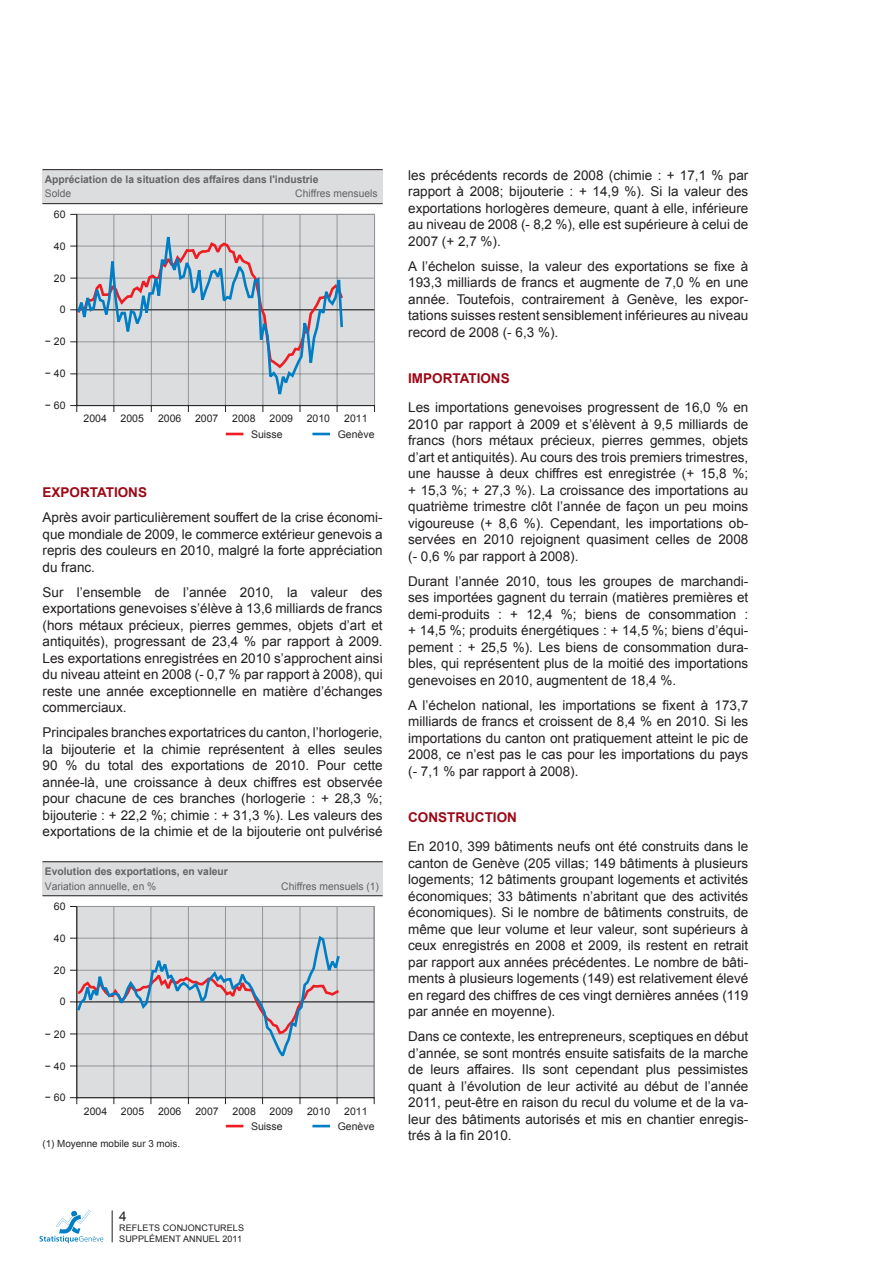
<style>
.page{position:relative;width:893px;height:1263px;background:#fff}
.page>*{position:absolute;margin:0;border:0;box-sizing:border-box;transform-origin:0 0}
.t1{font:13.5px/16.5px "Arial";color:#231f20;text-align:justify}
.t2{font:700 13.5px "Arial";color:#9d0715}
.t3{font:10.5px "Arial";color:#262324}
.t4{font:700 10.5px "Arial";color:#636366}
.t5{font:10.5px "Arial";color:#636366}
.t6{font:10.5px "Arial";color:#231f20}
.t7{font:9.75px "Arial";color:#262324}
.t8{font:9px/10.5px "Arial";letter-spacing:.01em;color:#231f20}
</style>
<div class="page">
<hr style="left:112px;top:1210px;width:1px;height:32px;background:#231f20">
<svg style="left:39px;top:1210px;width:64px;height:33px"></svg>
<div style="left:43px;top:170px;width:340px;height:34px;background:#dcdddf"></div>
<hr style="left:43px;top:203px;width:340px;height:1px;background:#231f20">
<hr style="left:43px;top:169px;width:340px;height:1px;background:#231f20">
<svg style="left:226px;top:433px;width:17px;height:2px"></svg>
<svg style="left:312px;top:433px;width:18px;height:2px"></svg>
<div style="left:77px;top:214px;width:297px;height:192px;background:#dcdddf"></div>
<hr style="left:337px;top:214px;width:1px;height:192px;background:#939598">
<hr style="left:300px;top:214px;width:1px;height:192px;background:#939598">
<hr style="left:263px;top:214px;width:1px;height:192px;background:#939598">
<hr style="left:225px;top:214px;width:1px;height:192px;background:#939598">
<hr style="left:188px;top:214px;width:1px;height:192px;background:#939598">
<hr style="left:151px;top:214px;width:1px;height:192px;background:#939598">
<hr style="left:114px;top:214px;width:1px;height:192px;background:#939598">
<hr style="left:76px;top:246px;width:298px;height:1px;background:#939598">
<hr style="left:76px;top:278px;width:298px;height:1px;background:#939598">
<hr style="left:76px;top:342px;width:298px;height:1px;background:#939598">
<hr style="left:76px;top:374px;width:298px;height:1px;background:#939598">
<hr style="left:374px;top:214px;width:1px;height:192px;background:#939598">
<hr style="left:76px;top:214px;width:298px;height:1px;background:#939598">
<hr style="left:76px;top:405px;width:298px;height:1px;background:#262324">
<hr style="left:77px;top:214px;width:1px;height:192px;background:#262324">
<svg style="left:70px;top:405px;width:8px;height:7px"></svg>
<hr style="left:77px;top:310px;width:297px;height:1px;background:#262324">
<svg style="left:75px;top:216px;width:270px;height:192px"></svg>
<div style="left:43px;top:862px;width:340px;height:34px;background:#dcdddf"></div>
<hr style="left:43px;top:895px;width:340px;height:1px;background:#231f20">
<hr style="left:43px;top:861px;width:340px;height:1px;background:#231f20">
<svg style="left:226px;top:1125px;width:17px;height:2px"></svg>
<svg style="left:312px;top:1125px;width:18px;height:2px"></svg>
<div style="left:77px;top:906px;width:297px;height:192px;background:#dcdddf"></div>
<hr style="left:337px;top:906px;width:1px;height:192px;background:#939598">
<hr style="left:300px;top:906px;width:1px;height:192px;background:#939598">
<hr style="left:262px;top:906px;width:1px;height:192px;background:#939598">
<hr style="left:225px;top:906px;width:1px;height:192px;background:#939598">
<hr style="left:188px;top:906px;width:1px;height:192px;background:#939598">
<hr style="left:151px;top:906px;width:1px;height:192px;background:#939598">
<hr style="left:114px;top:906px;width:1px;height:192px;background:#939598">
<hr style="left:76px;top:938px;width:299px;height:1px;background:#939598">
<hr style="left:76px;top:970px;width:299px;height:1px;background:#939598">
<hr style="left:76px;top:1034px;width:299px;height:1px;background:#939598">
<hr style="left:76px;top:1066px;width:299px;height:1px;background:#939598">
<hr style="left:374px;top:906px;width:1px;height:192px;background:#939598">
<hr style="left:76px;top:906px;width:299px;height:1px;background:#939598">
<hr style="left:76px;top:1097px;width:299px;height:1px;background:#262324">
<hr style="left:77px;top:906px;width:1px;height:192px;background:#262324">
<svg style="left:70px;top:1097px;width:8px;height:7px"></svg>
<hr style="left:77px;top:1002px;width:297px;height:1px;background:#262324">
<svg style="left:70px;top:934px;width:272px;height:133px"></svg>
<p class="t4" style="left:45px;top:172px;width:275px">Appréciation de la situation des affaires dans l'industrie</p>
<p class="t5" style="left:45px;top:187px;width:28px">Solde</p>
<p class="t5" style="left:295px;top:187px;width:84px">Chiffres mensuels</p>
<p class="t6" style="left:54px;top:207px;width:13px">60</p>
<p class="t6" style="left:54px;top:239px;width:13px">40</p>
<p class="t6" style="left:54px;top:271px;width:13px">20</p>
<p class="t6" style="left:60px;top:303px;width:7px">0</p>
<p class="t6" style="left:45px;top:335px;width:22px">− 20</p>
<p class="t6" style="left:45px;top:367px;width:22px">− 40</p>
<p class="t6" style="left:45px;top:399px;width:22px">− 60</p>
<p class="t3" style="left:83px;top:412px;width:25px">2004</p>
<p class="t3" style="left:121px;top:412px;width:25px">2005</p>
<p class="t3" style="left:158px;top:412px;width:25px">2006</p>
<p class="t3" style="left:195px;top:412px;width:25px">2007</p>
<p class="t3" style="left:232px;top:412px;width:25px">2008</p>
<p class="t3" style="left:270px;top:412px;width:25px">2009</p>
<p class="t3" style="left:307px;top:412px;width:25px">2010</p>
<p class="t3" style="left:344px;top:412px;width:25px">2011</p>
<p class="t3" style="left:251px;top:427px;width:33px">Suisse</p>
<p class="t3" style="left:338px;top:427px;width:38px">Genève</p>
<p class="t2" style="left:43px;top:484px;width:38px">Export</p>
<p class="t2" style="left:97px;top:484px;width:18px">ations</p>
<p class="t1" style="left:43px;top:510px;width:342px">Après avoir particulièrement souffert de la crise économi&shy;que mondiale de 2009, le commerce extérieur genevois a repris des couleurs en 2010, malgré la forte appréciation du franc.</p>
<p class="t1" style="left:43px;top:584px;width:342px">Sur l’ensemble de l’année 2010, la valeur des exportations genevoises s’élève à 13,6 milliards de francs (hors métaux précieux, pierres gemmes, objets d’art et antiquités), progressant de 23,4 % par rapport à 2009.<br>Les exportations enregistrées en 2010 s’approchent ainsi du niveau atteint en 2008 (- 0,7 % par rapport à 2008), qui reste une année exceptionnelle en matière d’échanges commerciaux.</p>
<p class="t1" style="left:42px;top:725px;width:342px">Principales branches exportatrices du canton, l’horlogerie, la bijouterie et la chimie représentent à elles seules 90 % du total des exportations de 2010. Pour cette année-là, une croissance à deux chiffres est observée pour chacune de ces branches (horlogerie : + 28,3 %; bijouterie : + 22,2 %; chimie : + 31,3 %). Les valeurs des exportations de la chimie et de la bijouterie ont pulvérisé</p>
<p class="t4" style="left:45px;top:864px;width:184px">Evolution des exportations, en valeur</p>
<p class="t5" style="left:45px;top:879px;width:113px">Variation annuelle, en %</p>
<p class="t5" style="left:281px;top:879px;width:99px">Chiffres mensuels (1)</p>
<p class="t6" style="left:54px;top:899px;width:13px">60</p>
<p class="t6" style="left:54px;top:931px;width:13px">40</p>
<p class="t6" style="left:54px;top:963px;width:13px">20</p>
<p class="t6" style="left:60px;top:995px;width:7px">0</p>
<p class="t6" style="left:45px;top:1027px;width:22px">− 20</p>
<p class="t6" style="left:45px;top:1059px;width:22px">− 40</p>
<p class="t6" style="left:45px;top:1091px;width:22px">− 60</p>
<p class="t3" style="left:84px;top:1104px;width:25px">2004</p>
<p class="t3" style="left:121px;top:1104px;width:25px">2005</p>
<p class="t3" style="left:158px;top:1104px;width:25px">2006</p>
<p class="t3" style="left:195px;top:1104px;width:25px">2007</p>
<p class="t3" style="left:233px;top:1104px;width:25px">2008</p>
<p class="t3" style="left:270px;top:1104px;width:25px">2009</p>
<p class="t3" style="left:307px;top:1104px;width:25px">2010</p>
<p class="t3" style="left:344px;top:1104px;width:25px">2011</p>
<p class="t3" style="left:251px;top:1119px;width:33px">Suisse</p>
<p class="t3" style="left:338px;top:1119px;width:38px">Genève</p>
<p class="t7" style="left:43px;top:1137px;width:139px">(1) Moyenne mobile sur 3 mois.</p>
<p class="t1" style="left:119px;top:1208px;width:9px">4</p>
<p class="t8" style="left:119px;top:1223px;width:126px">Reflets conjoncturels<br>SUPPLÉMENT</p>
<p class="t8" style="left:183px;top:1233px;width:8px">ANNUEL</p>
<p class="t8" style="left:222px;top:1233px;width:21px">2011</p>
<p class="t1" style="left:408px;top:167px;width:342px">les précédents records de 2008 (chimie : + 17,1 % par rapport à 2008; bijouterie : + 14,9 %). Si la valeur des exportations horlogères demeure, quant à elle, inférieure au niveau de 2008 (- 8,2 %), elle est supérieure à celui de 2007 (+ 2,7 %).</p>
<p class="t1" style="left:408px;top:258px;width:342px">A l’échelon suisse, la valeur des exportations se fixe à 193,3 milliards de francs et augmente de 7,0 % en une année. Toutefois, contrairement à Genève, les expor&shy;tations suisses restent sensiblement inférieures au niveau record de 2008 (- 6,3 %).</p>
<p class="t2" style="left:408px;top:369px;width:35px">Import</p>
<p class="t2" style="left:460px;top:369px;width:18px">ations</p>
<p class="t1" style="left:408px;top:400px;width:342px">Les importations genevoises progressent de 16,0 % en 2010 par rapport à 2009 et s’élèvent à 9,5 milliards de francs (hors métaux précieux, pierres gemmes, objets d’art et antiquités). Au cours des trois premiers trimestres, une hausse à deux chiffres est enregistrée (+ 15,8 %; + 15,3 %; + 27,3 %). La croissance des importations au quatrième trimestre clôt l’année de façon un peu moins vigoureuse (+ 8,6 %). Cependant, les importations ob&shy;servées en 2010 rejoignent quasiment celles de 2008 (- 0,6 % par rapport à 2008).</p>
<p class="t1" style="left:408px;top:573px;width:342px">Durant l’année 2010, tous les groupes de marchandi&shy;ses importées gagnent du terrain (matières premières et demi-produits : + 12,4 %; biens de consommation : + 14,5 %; produits énergétiques : + 14,5 %; biens d’équi&shy;pement : + 25,5 %). Les biens de consommation dura&shy;bles, qui représentent plus de la moitié des importations genevoises en 2010, augmentent de 18,4 %.</p>
<p class="t1" style="left:408px;top:697px;width:342px">A l’échelon national, les importations se fixent à 173,7 milliards de francs et croissent de 8,4 % en 2010. Si les importations du canton ont pratiquement atteint le pic de 2008, ce n’est pas le cas pour les importations du pays (- 7,1 % par rapport à 2008).</p>
<p class="t2" style="left:408px;top:808px;width:11px">Constru</p>
<p class="t2" style="left:475px;top:808px;width:19px">ction</p>
<p class="t1" style="left:408px;top:838px;width:342px">En 2010, 399 bâtiments neufs ont été construits dans le canton de Genève (205 villas; 149 bâtiments à plusieurs logements; 12 bâtiments groupant logements et activités économiques; 33 bâtiments n’abritant que des activités économiques). Si le nombre de bâtiments construits, de même que leur volume et leur valeur, sont supérieurs à ceux enregistrés en 2008 et 2009, ils restent en retrait par rapport aux années précédentes. Le nombre de bâti&shy;ments à plusieurs logements (149) est relativement élevé en regard des chiffres de ces vingt dernières années (119 par année en moyenne).</p>
<p class="t1" style="left:408px;top:1028px;width:342px">Dans ce contexte, les entrepreneurs, sceptiques en début d’année, se sont montrés ensuite satisfaits de la marche de leurs affaires. Ils sont cependant plus pessimistes quant à l’évolution de leur activité au début de l’année 2011, peut-être en raison du recul du volume et de la va&shy;leur des bâtiments autorisés et mis en chantier enregis&shy;trés à la fin 2010.</p>
</div>
